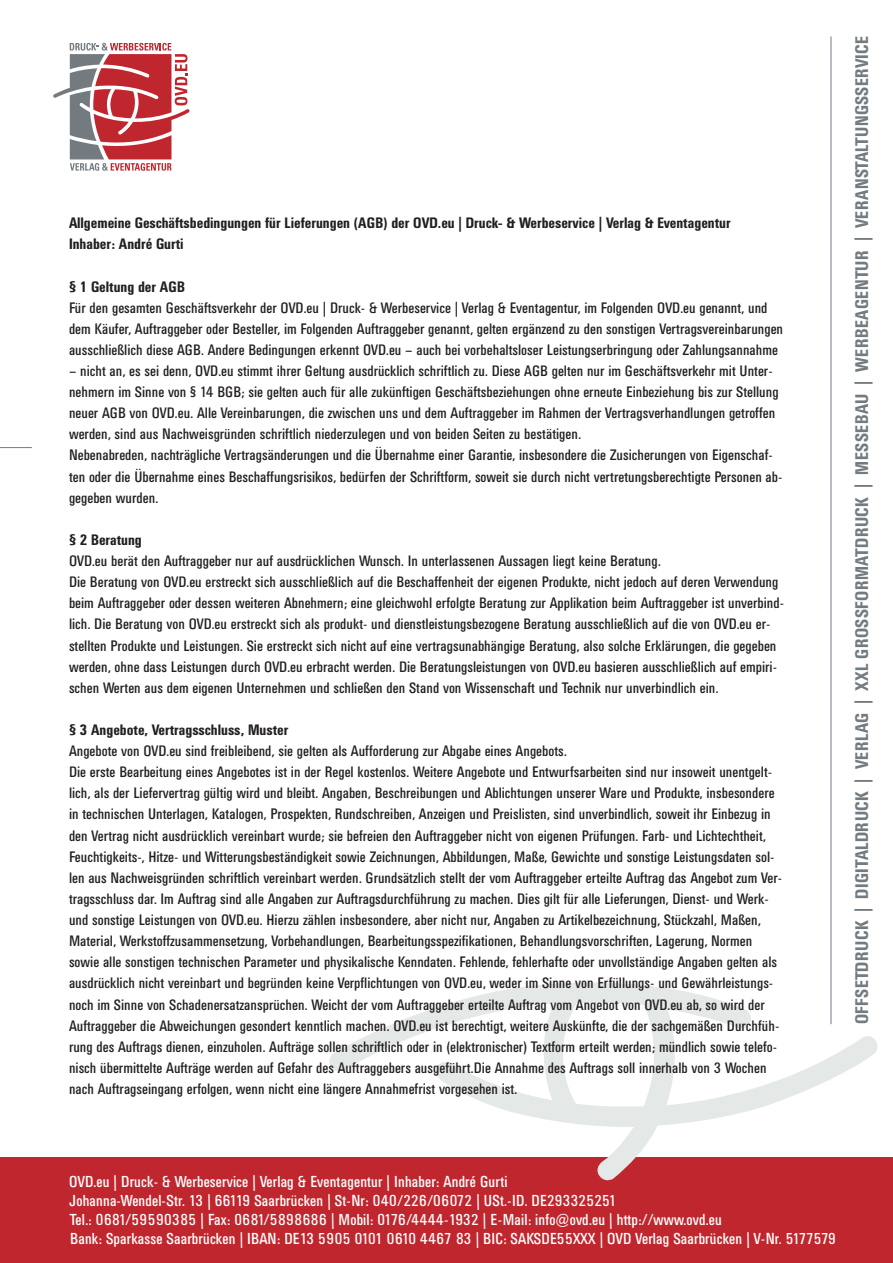
<style>
.page{position:relative;width:893px;height:1263px;background:#fff}
.page>*{position:absolute;margin:0;border:0;box-sizing:border-box;transform-origin:0 0}
.t1{font:700 18.15px "Univers Condensed BQ";letter-spacing:.02em;color:#747b80}
.t2{font:15.75px/18.9px "Univers Condensed BQ";color:#fff}
.t3{font:15px/21.1px "Univers Condensed BQ";color:#231f20}
.t4{font:700 15px/21.1px "Univers Condensed BQ";color:#231f20}
</style>
<div class="page">
<hr style="left:0;top:447px;width:32px;height:1px;background:#747b80">
<hr style="left:831px;top:36px;width:1px;height:988px;background:#747b80">
<div style="left:0;top:1157px;width:893px;height:106px;background:#c0262d"></div>
<svg style="left:329px;top:974px;width:549px;height:207px"></svg>
<svg style="left:53px;top:43px;width:137px;height:128px"></svg>
<p class="t4" style="left:69px;top:212px;width:663px">Allgemeine Geschäftsbedingungen für Lieferungen (AGB) der OVD.eu | Druck- &amp; Werbeservice | Verlag &amp; Eventagentur<br>Inhaber: André Gurti</p>
<p class="t4" style="left:69px;top:276px;width:117px">§ 1 Geltung der AGB</p>
<p class="t3" style="left:69px;top:297px;width:716px">Für den gesamten Geschäftsverkehr der OVD.eu | Druck- &amp; Werbeservice | Verlag &amp; Eventagentur, im Folgenden OVD.eu genannt, und dem Käufer, Auftraggeber oder Besteller, im Folgenden Auftraggeber genannt, gelten ergänzend zu den sonstigen Vertragsvereinbarungen ausschließlich diese AGB. Andere Bedingungen erkennt OVD.eu – auch bei vorbehaltsloser Leistungserbringung oder Zahlungsannahme</p>
<p class="t3" style="left:69px;top:360px;width:715px">– nicht an, es sei denn, OVD.eu stimmt ihrer Geltung ausdrücklich schriftlich zu. Diese AGB gelten nur im Geschäftsverkehr mit Unter&shy;nehmern im Sinne von § 14 BGB; sie gelten auch für alle zukünftigen Geschäftsbeziehungen ohne erneute Einbeziehung bis zur Stellung neuer AGB von OVD.eu. Alle Vereinbarungen, die zwischen uns und dem Auftraggeber im Rahmen der Vertragsverhandlungen getroffen werden, sind aus Nachweisgründen schriftlich niederzulegen und von beiden Seiten zu bestätigen.<br>Nebenabreden, nachträgliche Vertragsänderungen und die Übernahme einer Garantie, insbesondere die Zusicherungen von Eigenschaf&shy;ten oder die Übernahme eines Beschaffungsrisikos, bedürfen der Schriftform, soweit sie durch nicht vertretungsberechtigte Personen ab&shy;gegeben wurden.</p>
<p class="t4" style="left:69px;top:529px;width:74px">§ 2 Beratung</p>
<p class="t3" style="left:69px;top:550px;width:717px">OVD.eu berät den Auftraggeber nur auf ausdrücklichen Wunsch. In unterlassenen Aussagen liegt keine Beratung.<br>Die Beratung von OVD.eu erstreckt sich ausschließlich auf die Beschaffenheit der eigenen Produkte, nicht jedoch auf deren Verwendung beim Auftraggeber oder dessen weiteren Abnehmern; eine gleichwohl erfolgte Beratung zur Applikation beim Auftraggeber ist unverbind&shy;lich. Die Beratung von OVD.eu erstreckt sich als produkt- und dienstleistungsbezogene Beratung ausschließlich auf die von OVD.eu er&shy;stellten Produkte und Leistungen. Sie erstreckt sich nicht auf eine vertragsunabhängige Beratung, also solche Erklärungen, die gegeben werden, ohne dass Leistungen durch OVD.eu erbracht werden. Die Beratungsleistungen von OVD.eu basieren ausschließlich auf empiri&shy;schen Werten aus dem eigenen Unternehmen und schließen den Stand von Wissenschaft und Technik nur unverbindlich ein.</p>
<p class="t4" style="left:69px;top:719px;width:221px">§ 3 Angebote, Vertragsschluss, Muster</p>
<p class="t3" style="left:69px;top:740px;width:715px">Angebote von OVD.eu sind freibleibend, sie gelten als Aufforderung zur Abgabe eines Angebots.<br>Die erste Bearbeitung eines Angebotes ist in der Regel kostenlos. Weitere Angebote und Entwurfsarbeiten sind nur insoweit unentgelt&shy;lich, als der Liefervertrag gültig wird und bleibt. Angaben, Beschreibungen und Ablichtungen unserer Ware und Produkte, insbesondere in technischen Unterlagen, Katalogen, Prospekten, Rundschreiben, Anzeigen und Preislisten, sind unverbindlich, soweit ihr Einbezug in den Vertrag nicht ausdrücklich vereinbart wurde; sie befreien den Auftraggeber nicht von eigenen Prüfungen. Farb- und Lichtechtheit, Feuchtigkeits-, Hitze- und Witterungsbeständigkeit sowie Zeichnungen, Abbildungen, Maße, Gewichte und sonstige Leistungsdaten sol&shy;len aus Nachweisgründen schriftlich vereinbart werden. Grundsätzlich stellt der vom Auftraggeber erteilte Auftrag das Angebot zum Ver&shy;tragsschluss dar. Im Auftrag sind alle Angaben zur Auftragsdurchführung zu machen. Dies gilt für alle Lieferungen, Dienst- und Werk&shy;und sonstige Leistungen von OVD.eu. Hierzu zählen insbesondere, aber nicht nur, Angaben zu Artikelbezeichnung, Stückzahl, Maßen, Material, Werkstoffzusammensetzung, Vorbehandlungen, Bearbeitungsspezifikationen, Behandlungsvorschriften, Lagerung, Normen sowie alle sonstigen technischen Parameter und physikalische Kenndaten. Fehlende, fehlerhafte oder unvollständige Angaben gelten als ausdrücklich nicht vereinbart und begründen keine Verpflichtungen von OVD.eu, weder im Sinne von Erfüllungs- und Gewährleistungs&shy;noch im Sinne von Schadenersatzansprüchen. Weicht der vom Auftraggeber erteilte Auftrag vom Angebot von OVD.eu ab, so wird der Auftraggeber die Abweichungen gesondert kenntlich machen. OVD.eu ist berechtigt, weitere Auskünfte, die der sachgemäßen Durchfüh&shy;rung des Auftrags dienen, einzuholen. Aufträge sollen schriftlich oder in (elektronischer) Textform erteilt werden; mündlich sowie telefo&shy;nisch übermittelte Aufträge werden auf Gefahr des Auftraggebers ausgeführt.Die Annahme des Auftrags soll innerhalb von 3 Wochen nach Auftragseingang erfolgen, wenn nicht eine längere Annahmefrist vorgesehen ist.</p>
<p class="t1" style="left:852px;top:1024px;width:990px;rotate:-90deg">OFFSETDRUCK | DIGITALDRUCK | VERLAG | XXL GROSSFORMATDRUCK | MESSEBAU | WERBEAGENTUR | VERANSTALTUNGSSERVICE</p>
<p class="t2" style="left:69px;top:1172px;width:769px">OVD.eu | Druck- &amp; Werbeservice | Verlag &amp; Eventagentur | Inhaber: André Gurti<br>Johanna-Wendel-Str. 13 | 66119 Saarbrücken | St-Nr: 040/226/06072 | USt.-ID. DE293325251<br>Tel.: 0681/59590385 | Fax: 0681/5898686 | Mobil: 0176/4444-1932 | E-Mail: info@ovd.eu | http://www.ovd.eu<br>Bank: Sparkasse Saarbrücken | IBAN: DE13 5905 0101 0610 4467 83 | BIC: SAKSDE55XXX | OVD Verlag Saarbrücken | V-Nr. 5177579</p>
</div>
